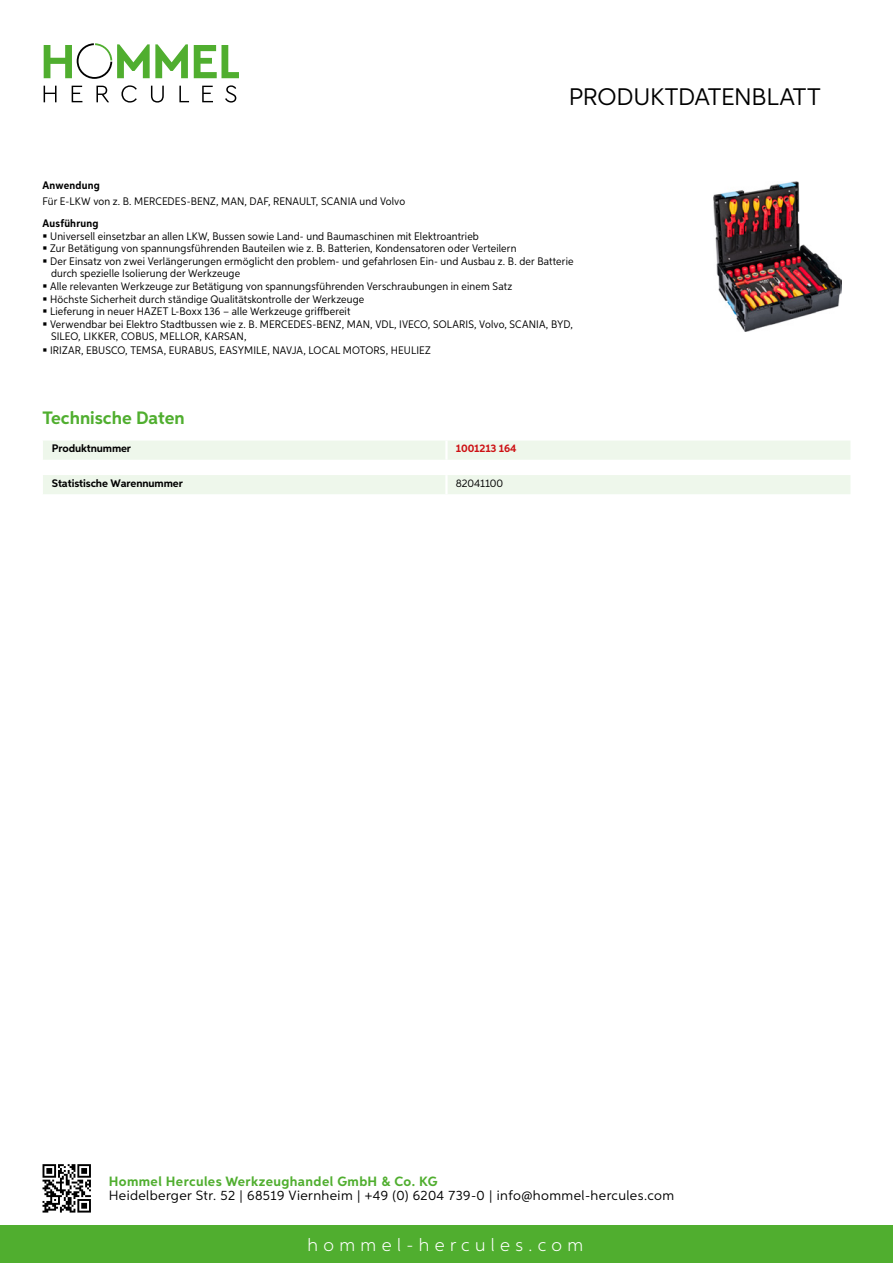
<style>
.page{position:relative;width:893px;height:1263px;background:#fff}
.page>*{position:absolute;margin:0;border:0;box-sizing:border-box;transform-origin:0 0}
.t1{font:24px "Aspira";letter-spacing:-.01em;color:#000}
.t2{font:300 18px "Aspira";letter-spacing:.3em;color:#fff}
.t3{font:700 18px "Aspira";color:#50ae2f}
.t4{font:13.5px "Aspira";letter-spacing:.03em;color:#000}
.t5{font:700 13.5px "Aspira";letter-spacing:.03em;color:#50ae2f}
.t6{font:10.95px/12.6px "Aspira Nar";letter-spacing:.015em;color:#000}
.t7{font:700 10.95px "Aspira";letter-spacing:-.01em;color:#000}
.t8{font:700 10.95px "Aspira Nar";letter-spacing:.02em;color:#000}
.t9{font:700 10.95px "Aspira";letter-spacing:-.01em;color:#cd1013}
.t10{font:10.95px "Aspira";letter-spacing:-.01em;color:#000}
</style>
<div class="page">
<div style="left:0;top:1226px;width:893px;height:37px;background:#50ae2f"></div>
<svg style="left:43px;top:1164px;width:48px;height:48px"></svg>
<svg style="left:194px;top:45px;width:45px;height:33px"></svg>
<svg style="left:44px;top:43px;width:144px;height:36px"></svg>
<svg style="left:44px;top:86px;width:13px;height:16px"></svg>
<svg style="left:72px;top:86px;width:10px;height:16px"></svg>
<svg style="left:96px;top:86px;width:13px;height:16px"></svg>
<svg style="left:121px;top:85px;width:16px;height:18px"></svg>
<svg style="left:151px;top:86px;width:13px;height:17px"></svg>
<svg style="left:179px;top:86px;width:10px;height:16px"></svg>
<svg style="left:202px;top:86px;width:11px;height:16px"></svg>
<svg style="left:225px;top:85px;width:11px;height:18px"></svg>
<div style="left:43px;top:441px;width:807px;height:19px;background:#eef7eb"></div>
<hr style="left:445px;top:441px;width:3px;height:19px;background:#fff">
<div style="left:43px;top:475px;width:807px;height:19px;background:#eef7eb"></div>
<hr style="left:445px;top:475px;width:3px;height:19px;background:#fff">
<img style="left:713px;top:181px;width:129px;height:150px">
<h1 class="t1" style="left:569px;top:82px;width:253px">Produktdatenblatt</h1>
<p class="t8" style="left:43px;top:179px;width:59px">Anwendung</p>
<p class="t6" style="left:43px;top:194px;width:364px">Für E-LKW von z. B. MERCEDES-BENZ, MAN, DAF, RENAULT, SCANIA und Volvo</p>
<p class="t8" style="left:43px;top:216px;width:58px">Ausführung</p>
<p class="t6" style="left:50px;top:229px;width:525px">Universell einsetzbar an allen LKW, Bussen sowie Land- und Baumaschinen mit Elektroantrieb<br>Zur Betätigung von spannungsführenden Bauteilen wie z. B. Batterien, Kondensatoren oder Verteilern<br>Der Einsatz von zwei Verlängerungen ermöglicht den problem- und gefahrlosen Ein- und Ausbau z. B. der Batterie durch spezielle Isolierung der Werkzeuge<br>Alle relevanten Werkzeuge zur Betätigung von spannungsführenden Verschraubungen in einem Satz<br>Höchste Sicherheit durch ständige Qualitätskontrolle der Werkzeuge<br>Lieferung in neuer HAZET L-Boxx 136 – alle Werkzeuge griffbereit<br>Verwendbar bei Elektro Stadtbussen wie z. B. MERCEDES-BENZ, MAN, VDL, IVECO, SOLARIS, Volvo, SCANIA, BYD, SILEO, LIKKER, COBUS, MELLOR, KARSAN,</p>
<p class="t6" style="left:50px;top:344px;width:382px">IRIZAR, EBUSCO, TEMSA, EURABUS, EASYMILE, NAVJA, LOCAL MOTORS, HEULIEZ</p>
<h2 class="t3" style="left:43px;top:406px;width:144px">Technische Daten</h2>
<p class="t7" style="left:52px;top:442px;width:81px">Produktnummer</p>
<p class="t9" style="left:456px;top:442px;width:62px">1001213 164</p>
<p class="t7" style="left:52px;top:476px;width:132px">Statistische Warennummer</p>
<p class="t10" style="left:456px;top:477px;width:49px">82041100</p>
<p class="t5" style="left:109px;top:1172px;width:330px">Hommel Hercules Werkzeughandel GmbH &amp; Co. KG</p>
<p class="t4" style="left:109px;top:1187px;width:567px">Heidelberger Str. 52 | 68519 Viernheim | +49 (0) 6204 739-0 | info@hommel-hercules.com</p>
<h2 class="t2" style="left:307px;top:1234px;width:277px">hommel-hercules.com</h2>
</div>
